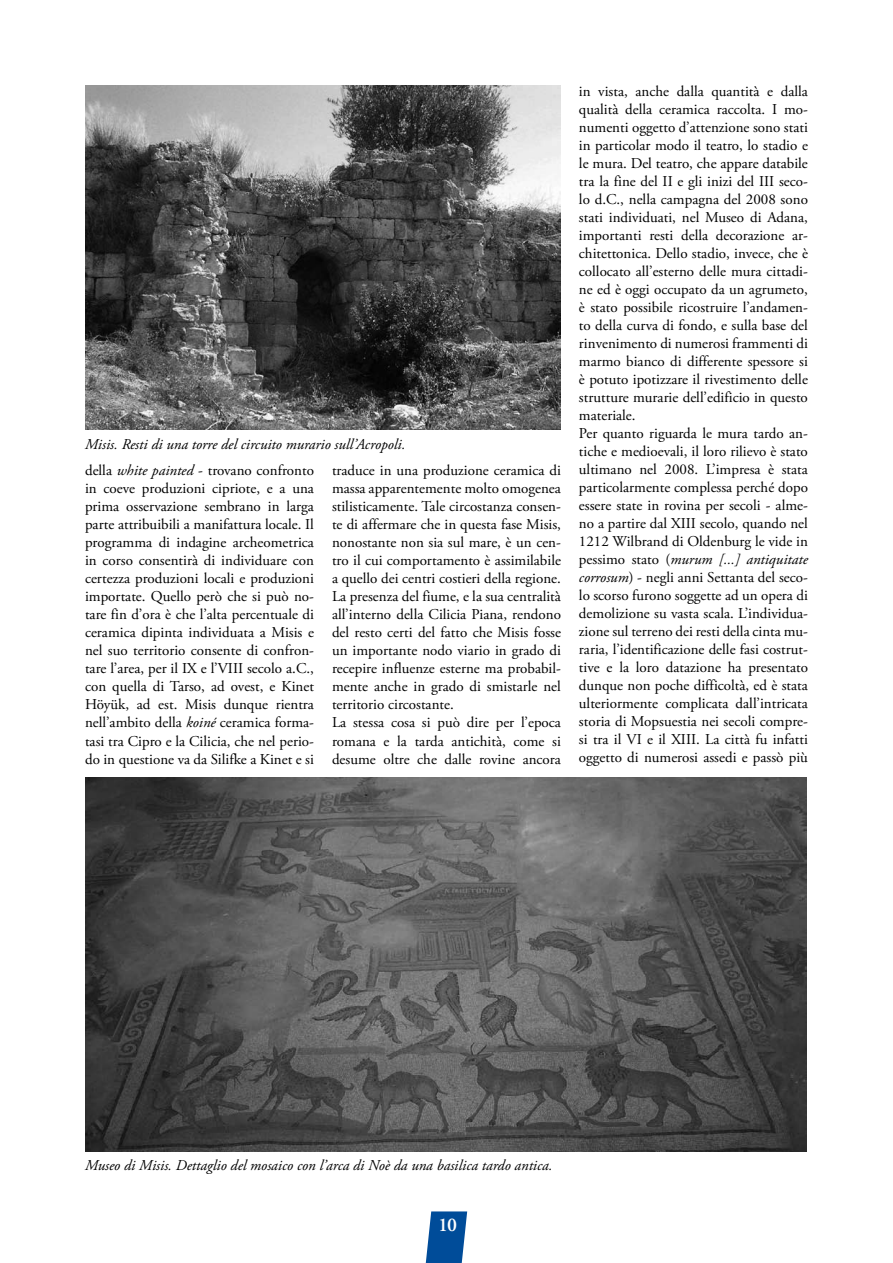
<style>
.page{position:relative;width:893px;height:1263px;background:#fff}
.page>*{position:absolute;margin:0;border:0;box-sizing:border-box;transform-origin:0 0}
.t1{font:600 19.5px "Adobe Garamond Pro";color:#fff}
.t2{font:15px/18px "Adobe Garamond Pro";color:#000}
.t3{font:italic 15px "Adobe Garamond Pro";color:#000}
.s1{font-style:italic}
</style>
<div class="page">
<svg style="left:426px;top:1211px;width:41px;height:52px;background:#2163a6"></svg>
<img style="left:85px;top:85px;width:475px;height:344px">
<img style="left:85px;top:777px;width:722px;height:374px">
<p class="t3" style="left:85px;top:435px;width:322px">Misis. Resti di una torre del circuito murario sull’Acropoli.</p>
<p class="t2" style="left:85px;top:462px;width:230px;text-align:justify">della <span class="s1">white painted</span> - trovano confronto in coeve produzioni cipriote, e a una prima osservazione sembrano in larga parte attribuibili a manifattura locale. Il programma di indagine archeometrica in corso consentirà di individuare con certezza produzioni locali e produzioni importate. Quello però che si può no&shy;tare fin d’ora è che l’alta percentuale di ceramica dipinta individuata a Misis e nel suo territorio consente di confron&shy;tare l’area, per il IX e l’VIII secolo a.C., con quella di Tarso, ad ovest, e Kinet Höyük, ad est. Misis dunque rientra nell’ambito della <span class="s1">koiné</span> ceramica forma&shy;tasi tra Cipro e la Cilicia, che nel perio&shy;do in questione va da Silifke a Kinet e si</p>
<p class="t2" style="left:332px;top:462px;width:230px">traduce in una produzione ceramica di massa apparentemente molto omogenea stilisticamente. Tale circostanza consen&shy;te di affermare che in questa fase Misis, nonostante non sia sul mare, è un cen&shy;tro il cui comportamento è assimilabile a quello dei centri costieri della regione.<br>La presenza del fiume, e la sua centralità all’interno della Cilicia Piana, rendono del resto certi del fatto che Misis fosse un importante nodo viario in grado di recepire influenze esterne ma probabil&shy;mente anche in grado di smistarle nel territorio circostante.<br>La stessa cosa si può dire per l’epoca romana e la tarda antichità, come si desume oltre che dalle rovine ancora</p>
<p class="t2" style="left:579px;top:83px;width:230px">in vista, anche dalla quantità e dalla qualità della ceramica raccolta. I mo&shy;numenti oggetto d’attenzione sono stati in particolar modo il teatro, lo stadio e le mura. Del teatro, che appare databile tra la fine del II e gli inizi del III seco&shy;lo d.C., nella campagna del 2008 sono stati individuati, nel Museo di Adana, importanti resti della decorazione ar&shy;chitettonica. Dello stadio, invece, che è collocato all’esterno delle mura cittadi&shy;ne ed è oggi occupato da un agrumeto, è stato possibile ricostruire l’andamen&shy;to della curva di fondo, e sulla base del rinvenimento di numerosi frammenti di marmo bianco di differente spessore si è potuto ipotizzare il rivestimento delle strutture murarie dell’edificio in questo materiale.<br>Per quanto riguarda le mura tardo an&shy;tiche e medioevali, il loro rilievo è stato ultimano nel 2008. L’impresa è stata particolarmente complessa perché dopo essere state in rovina per secoli - alme&shy;no a partire dal XIII secolo, quando nel 1212 Wilbrand di Oldenburg le vide in pessimo stato (<span class="s1">murum [...] antiquitate corrosum</span>) - negli anni Settanta del seco&shy;lo scorso furono soggette ad un opera di demolizione su vasta scala. L’individua&shy;zione sul terreno dei resti della cinta mu&shy;raria, l’identificazione delle fasi costrut&shy;tive e la loro datazione ha presentato dunque non poche difficoltà, ed è stata ulteriormente complicata dall’intricata storia di Mopsuestia nei secoli compre&shy;si tra il VI e il XIII. La città fu infatti oggetto di numerosi assedi e passò più</p>
<p class="t3" style="left:85px;top:1156px;width:469px">Museo di Misis. Dettaglio del mosaico con l’arca di Noè da una basilica tardo antica.</p>
<h1 class="t1" style="left:438px;top:1213px;width:20px">10</h1>
</div>
